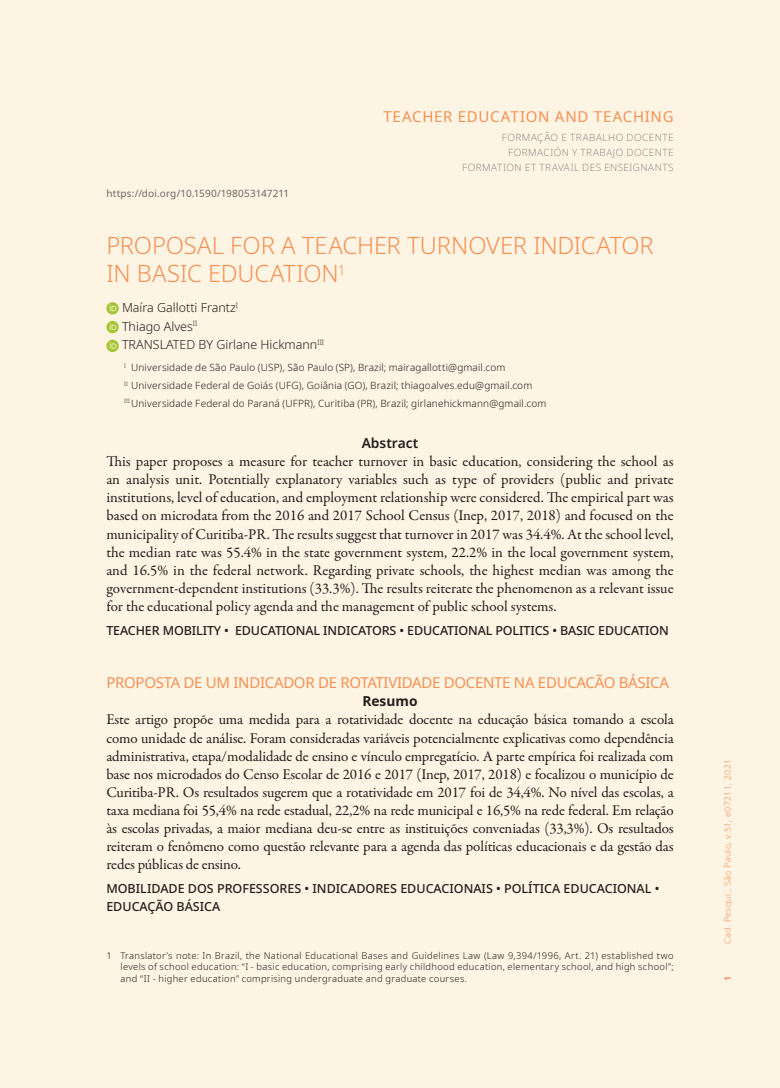
<style>
.page{position:relative;width:780px;height:1088px;background:#fef4e4}
.page>*{position:absolute;margin:0;border:0;box-sizing:border-box;transform-origin:0 0}
.titulo_principal{font:300 23.75px/28.5px "Noto Sans";letter-spacing:-.005em;color:#f7975c}
.resumo_corpo{font:15px/18.1px "Garamond Premr Pro";letter-spacing:-.005em;color:#231f20;text-align:justify}
.titulo_tradução{font:15px "Noto Sans";letter-spacing:-.02em;color:#f7975c}
.seção_principal{font:15px "Noto Sans";letter-spacing:.045em;color:#f7975c}
.resumo_1{font:600 13.75px "Noto Sans";color:#231f20}
.resumo_traduções{font:700 13.75px "Noto Sans";color:#231f20}
.resumo_radape{font:500 12.5px/18.1px "Noto Sans";letter-spacing:-.005em;color:#231f20}
.autores{font:300 12.5px "Noto Sans";color:#231f20}
.instituição{font:300 10px "Noto Sans";letter-spacing:.015em;color:#231f20}
.seção{font:200 10px "Noto Sans";letter-spacing:.05em;color:#6c6d70}
.doi{font:10px "Noto Sans";letter-spacing:.015em;color:#6c6d70}
.nota_rodapé{font:300 9.38px/11.2px "Noto Sans";letter-spacing:.035em;color:#231f20;text-align:justify}
.t1{font:300 8.75px "Noto Sans";letter-spacing:.04em;color:#f7975c}
.t2{font:700 8.75px "Noto Sans";color:#f7975c}
</style>
<div class="page">
<p class="seção_principal" style="left:383px;top:106px;width:292px">TEACHER EDUCATION AND TEACHING</p>
<p class="seção" style="left:502px;top:130px;width:173px">FORMAÇÃO E TRABALHO DOCENTE</p>
<p class="seção" style="left:508px;top:145px;width:167px">FORMACIÓN Y TRABAJO DOCENTE</p>
<p class="seção" style="left:462px;top:160px;width:213px">FORMATION ET TRAVAIL DES ENSEIGNANTS</p>
<p class="doi" style="left:106px;top:186px;width:184px">https://doi.org/10.1590/198053147211</p>
<p class="titulo_principal" style="left:106px;top:232px;width:549px">PROPOSAL FOR A TEACHER TURNOVER INDICATOR<br>IN BASIC EDUCATION<sup>1</sup></p>
<p class="autores" style="left:122px;top:298px;width:118px">Maíra Gallotti Frantz<sup>I</sup></p>
<p class="autores" style="left:122px;top:317px;width:77px">Thiago Alves<sup>II</sup></p>
<p class="autores" style="left:122px;top:336px;width:204px">TRANSLATED BY Girlane Hickmann<sup>III</sup></p>
<p class="instituição" style="left:124px;top:361px;width:383px"><sup>I</sup> Universidade de São Paulo (USP), São Paulo (SP), Brazil; mairagallotti@gmail.com</p>
<p class="instituição" style="left:124px;top:378px;width:409px"><sup>II</sup> Universidade Federal de Goiás (UFG), Goiânia (GO), Brazil; thiagoalves.edu@gmail.com</p>
<p class="instituição" style="left:124px;top:396px;width:424px"><sup>III</sup> Universidade Federal do Paraná (UFPR), Curitiba (PR), Brazil; girlanehickmann@gmail.com</p>
<p class="resumo_1" style="left:362px;top:433px;width:58px">Abstract</p>
<p class="resumo_corpo" style="left:106px;top:453px;width:568px">This paper proposes a measure for teacher turnover in basic education, considering the school as an analysis unit. Potentially explanatory variables such as type of providers (public and private institutions, level of education, and employment relationship were considered. The empirical part was based on microdata from the 2016 and 2017 School Census (Inep, 2017, 2018) and focused on the municipality of Curitiba-PR. The results suggest that turnover in 2017 was 34.4%. At the school level, the median rate was 55.4% in the state government system, 22.2% in the local government system, and 16.5% in the federal network. Regarding private schools, the highest median was among the government-dependent institutions (33.3%). The results reiterate the phenomenon as a relevant issue for the educational policy agenda and the management of public school systems.</p>
<p class="resumo_radape" style="left:106px;top:621px;width:564px">TEACHER MOBILITY • EDUCATIONAL INDICATORS • EDUCATIONAL POLITICS • BASIC EDUCATION</p>
<p class="titulo_tradução" style="left:106px;top:672px;width:564px">PROPOSTA DE UM INDICADOR DE ROTATIVIDADE DOCENTE NA EDUCACÃO BÁSICA</p>
<p class="resumo_traduções" style="left:362px;top:691px;width:57px">Resumo</p>
<p class="resumo_corpo" style="left:106px;top:711px;width:568px">Este artigo propõe uma medida para a rotatividade docente na educação básica tomando a escola como unidade de análise. Foram consideradas variáveis potencialmente explicativas como dependência administrativa, etapa/modalidade de ensino e vínculo empregatício. A parte empírica foi realizada com base nos microdados do Censo Escolar de 2016 e 2017 (Inep, 2017, 2018) e focalizou o município de Curitiba-PR. Os resultados sugerem que a rotatividade em 2017 foi de 34,4%. No nível das escolas, a taxa mediana foi 55,4% na rede estadual, 22,2% na rede municipal e 16,5% na rede federal. Em relação às escolas privadas, a maior mediana deu-se entre as instituições conveniadas (33,3%). Os resultados reiteram o fenômeno como questão relevante para a agenda das políticas educacionais e da gestão das redes públicas de ensino.</p>
<p class="resumo_radape" style="left:106px;top:879px;width:554px">MOBILIDADE DOS PROFESSORES • INDICADORES EDUCACIONAIS • POLÍTICA EDUCACIONAL •<br>EDUCAÇÃO BÁSICA</p>
<p class="nota_rodapé" style="left:120px;top:950px;width:554px;text-indent:-14px">1 Translator’s note: In Brazil, the National Educational Bases and Guidelines Law (Law 9,394/1996, Art. 21) established two levels of school education: “I - basic education, comprising early childhood education, elementary school, and high school”; and “II - higher education” comprising undergraduate and graduate courses.</p>
<p class="t1" style="left:721px;top:944px;width:187px;rotate:-90deg">Cad. Pesqui., São Paulo, v.51, e07211, 2021</p>
<p class="t2" style="left:721px;top:981px;width:7px;rotate:-90deg">1</p>
</div>
